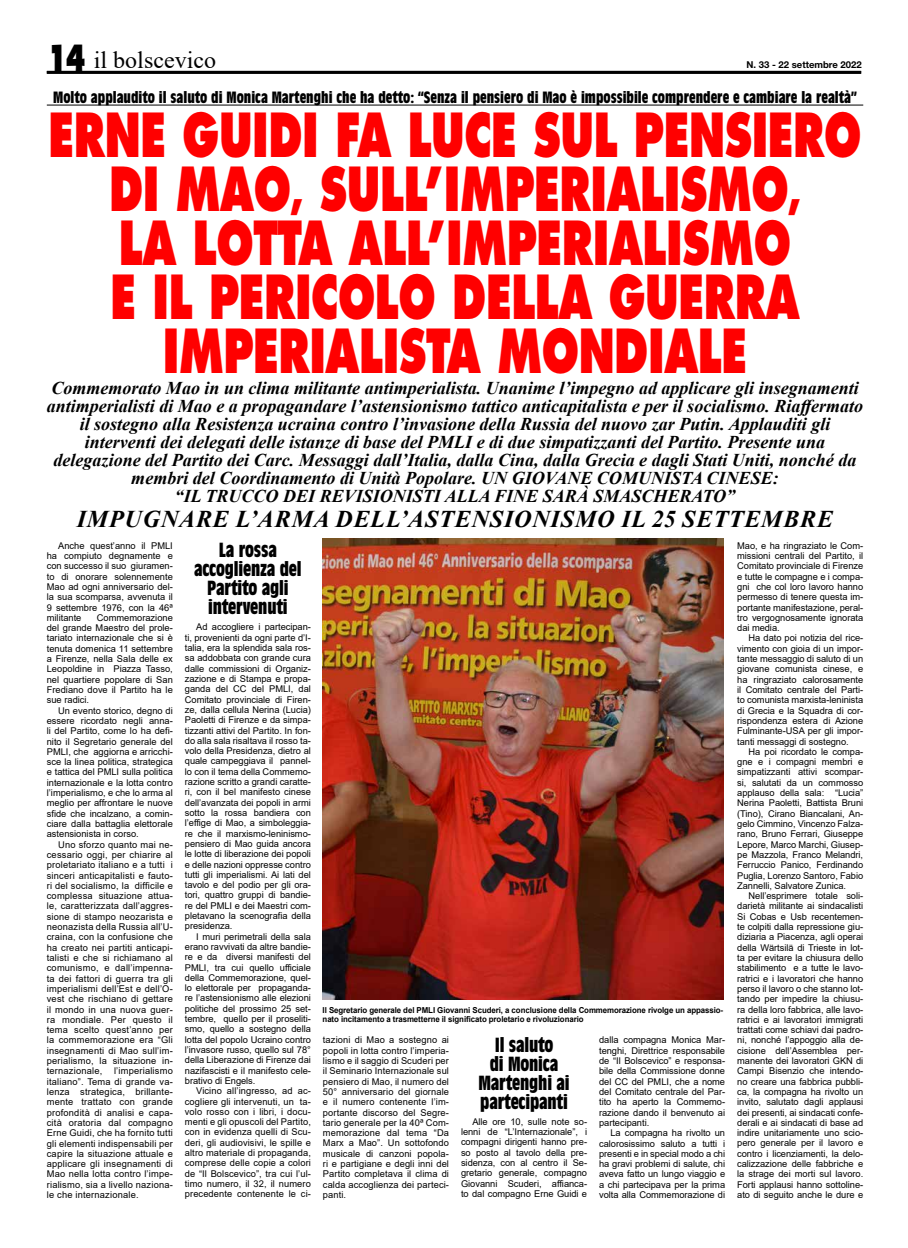
<style>
.page{position:relative;width:908px;height:1248px;background:#fff}
.page>*{position:absolute;margin:0;border:0;box-sizing:border-box;transform-origin:0 0}
.t1{font:800 59px/54px "Futura Std";letter-spacing:-.01em;color:#f00;text-align:center;scale:.7 1}
.t2{font:italic 700 24px "Times New Roman";letter-spacing:.035em;color:#000}
.t3{font:24px "Times New Roman";color:#000}
.t4{font:700 condensed 20px/19px "Antique Olive Std";letter-spacing:-.01em;color:#000;text-align:center}
.t5{font:italic 700 18px/18px "Times New Roman";color:#000;text-align:center}
.t6{font:700 condensed 16px "Antique Olive Std";color:#000}
.t7{font:700 9.5px "Helvetica Neue LT Std";color:#000}
.t8{font:9.3px/10.3px "Arial";letter-spacing:-.005em;color:#000;text-align:justify}
.t9{font:700 8.2px/9px "Arial";letter-spacing:-.01em;color:#000;scale:.96 1}
.s1{font-family:"Futura Std";font-weight:800;font-size:35px}
.s2{font-size:43px}
</style>
<div class="page">
<hr style="left:47px;top:71px;width:813px;height:3px;background:#000">
<hr style="left:47px;top:105px;width:815px;height:1px;background:#000">
<img style="left:322px;top:539px;width:401px;height:460px">
<h2 class="t3" style="left:47px;top:43px;width:170px"><span class="s1">14</span> il bolscevico</h2>
<p class="t7" style="left:746px;top:59px;width:117px">N. 33 - 22 settembre 2022</p>
<h3 class="t6" style="left:53px;top:89px;width:804px">Molto applaudito il saluto di Monica Martenghi che ha detto: “Senza il pensiero di Mao è impossibile comprendere e cambiare la realtà”</h3>
<h1 class="t1" style="left:48px;top:108px;width:1162px">ERNE GUIDI FA LUCE SUL PENSIERO<br>DI MAO<span class="s2">,</span> SULL’IMPERIALISMO<span class="s2">,<br></span>LA LOTTA ALL’IMPERIALISMO<br>E IL PERICOLO DELLA GUERRA<br>IMPERIALISTA MONDIALE</h1>
<p class="t5" style="left:47px;top:378px;width:817px">Commemorato Mao in un clima militante antimperialista. Unanime l’impegno ad applicare gli insegnamenti antimperialisti di Mao e a propagandare l’astensionismo tattico anticapitalista e per il socialismo. Riaffermato il sostegno alla Resistenza ucraina contro l’invasione della Russia del nuovo zar Putin. Applauditi gli interventi dei delegati delle istanze di base del PMLI e di due simpatizzanti del Partito. Presente una delegazione del Partito dei Carc. Messaggi dall’Italia, dalla Cina, dalla Grecia e dagli Stati Uniti, nonché da membri del Coordinamento di Unità Popolare. UN GIOVANE COMUNISTA CINESE:<br>“IL TRUCCO DEI REVISIONISTI ALLA FINE SARÀ SMASCHERATO”</p>
<h2 class="t2" style="left:77px;top:502px;width:757px">IMPUGNARE L’ARMA DELL’ASTENSIONISMO IL 25 SETTEMBRE</h2>
<p class="t8" style="left:47px;top:540px;width:127px;text-indent:11px">Anche quest’anno il PMLI ha compiuto degnamente e con successo il suo giuramen&shy;to di onorare solennemente Mao ad ogni anniversario del&shy;la sua scomparsa, avvenuta il 9 settembre 1976, con la 46ª militante</p>
<p class="t8" style="left:736px;top:540px;width:127px">Mao, e ha ringraziato le Com&shy;missioni centrali del Partito, il Comitato provinciale di Firenze e tutte le compagne e i compa&shy;gni che col loro lavoro hanno permesso di tenere questa im&shy;portante manifestazione, peral&shy;tro vergognosamente ignorata dai media.</p>
<p class="t8" style="left:736px;top:633px;width:127px;text-indent:11px">Ha dato poi notizia del rice&shy;vimento con gioia di un impor&shy;tante messaggio di saluto di un giovane comunista cinese, e ha ringraziato calorosamente il Comitato centrale del Parti&shy;to comunista marxista-leninista di Grecia e la Squadra di cor&shy;rispondenza estera di Azione Fulminante-USA per gli impor&shy;tanti messaggi di sostegno.</p>
<p class="t8" style="left:736px;top:746px;width:127px;text-indent:11px">Ha poi ricordato le compa&shy;gne e i compagni membri e simpatizzanti attivi scompar&shy;si, salutati da un commosso applauso della sala: “Lucia” Nerina Paoletti, Battista Bruni (Tino), Cirano Biancalani, An&shy;gelo Cimmino, Vincenzo Falza&shy;rano, Bruno Ferrari, Giuseppe Lepore, Marco Marchi, Giusep&shy;pe Mazzola, Franco Melandri, Ferruccio Panico, Ferdinando Puglia, Lorenzo Santoro, Fabio Zannelli, Salvatore Zunica.</p>
<p class="t8" style="left:736px;top:890px;width:127px;text-indent:11px">Nell’esprimere totale soli&shy;darietà militante ai sindacalisti Si Cobas e Usb recentemen&shy;te colpiti dalla repressione giu&shy;diziaria a Piacenza, agli operai della Wärtsilä di Trieste in lot&shy;ta per evitare la chiusura dello stabilimento e a tutte le lavo&shy;ratrici e i lavoratori che hanno perso il lavoro o che stanno lot&shy;tando per impedire la chiusu&shy;ra della loro fabbrica, alle lavo&shy;ratrici e ai lavoratori immigrati trattati come schiavi dai padro&shy;ni, nonché l’appoggio alla de&shy;cisione dell’Assemblea per&shy;manente dei lavoratori GKN di Campi Bisenzio che intendo&shy;no creare una fabbrica pubbli&shy;ca, la compagna ha rivolto un invito, salutato dagli applausi dei presenti, ai sindacati confe&shy;derali e ai sindacati di base ad indire unitariamente uno scio&shy;pero generale per il lavoro e contro i licenziamenti, la delo&shy;calizzazione delle fabbriche e la strage dei morti sul lavoro.<br>Forti applausi hanno sottoline&shy;ato di seguito anche le dure e</p>
<h3 class="t4" style="left:194px;top:541px;width:109px">La rossa accoglienza del<br>Partito agli intervenuti</h3>
<p class="t8" style="left:185px;top:622px;width:127px;text-indent:11px">Ad accogliere i partecipan&shy;ti, provenienti da ogni parte d’I&shy;talia, era la splendida sala ros&shy;sa addobbata con grande cura dalle commissioni di Organiz&shy;zazione e di Stampa e propa&shy;ganda del CC del PMLI, dal Comitato provinciale di Firen&shy;ze, dalla cellula Nerina (Lucia)<br>Paoletti di Firenze e da simpa&shy;tizzanti attivi del Partito. In fon&shy;do alla sala risaltava il rosso ta&shy;volo della Presidenza, dietro al quale campeggiava il pannel&shy;lo con il tema della Commemo&shy;razione scritto a grandi caratte&shy;ri, con il bel manifesto cinese dell’avanzata dei popoli in armi sotto la rossa bandiera con l’effige di Mao, a simboleggia&shy;re che il marxismo-leninismo&shy;pensiero di Mao guida ancora le lotte di liberazione dei popoli e delle nazioni oppresse contro tutti gli imperialismi. Ai lati del tavolo e del podio per gli ora&shy;tori, quattro gruppi di bandie&shy;re del PMLI e dei Maestri com&shy;pletavano la scenografia della presidenza.</p>
<p class="t8" style="left:185px;top:931px;width:127px;text-indent:11px">I muri perimetrali della sala erano ravvivati da altre bandie&shy;re e da diversi manifesti del PMLI, tra cui quello ufficiale della Commemorazione, quel&shy;lo elettorale per propaganda&shy;re l’astensionismo alle elezioni politiche del prossimo 25 set&shy;tembre, quello per il proseliti&shy;smo, quello a sostegno della lotta del popolo Ucraino contro l’invasore russo, quello sul 78° della Liberazione di Firenze dai nazifascisti e il manifesto cele&shy;brativo di Engels.</p>
<p class="t8" style="left:185px;top:1085px;width:127px;text-indent:11px">Vicino all’ingresso, ad ac&shy;cogliere gli intervenuti, un ta&shy;volo rosso con i libri, i docu&shy;menti e gli opuscoli del Partito, con in evidenza quelli di Scu&shy;deri, gli audiovisivi, le spille e altro materiale di propaganda, comprese delle copie a colori de “Il Bolscevico”, tra cui l’ul&shy;timo numero, il 32, il numero precedente contenente le ci-</p>
<p class="t8" style="left:47px;top:612px;width:127px;text-indent:50px">Commemorazione del grande Maestro del prole&shy;tariato internazionale che si è tenuta domenica 11 settembre a Firenze, nella Sala delle ex Leopoldine in Piazza Tasso, nel quartiere popolare di San Frediano dove il Partito ha le sue radici.</p>
<p class="t8" style="left:47px;top:705px;width:127px;text-indent:11px">Un evento storico, degno di essere ricordato negli anna&shy;li del Partito, come lo ha defi&shy;nito il Segretario generale del PMLI, che aggiorna e arricchi&shy;sce la linea politica, strategica e tattica del PMLI sulla politica internazionale e la lotta contro l’imperialismo, e che lo arma al meglio per affrontare le nuove sfide che incalzano, a comin&shy;ciare dalla battaglia elettorale astensionista in corso.</p>
<p class="t8" style="left:47px;top:839px;width:127px;text-indent:11px">Uno sforzo quanto mai ne&shy;cessario oggi, per chiarire al proletariato italiano e a tutti i sinceri anticapitalisti e fauto&shy;ri del socialismo, la difficile e complessa situazione attua&shy;le, caratterizzata dall’aggres&shy;sione di stampo neozarista e neonazista della Russia all’U&shy;craina, con la confusione che ha creato nei partiti anticapi&shy;talisti e che si richiamano al comunismo, e dall’impenna&shy;ta dei fattori di guerra tra gli imperialismi dell’Est e dell’O&shy;vest che rischiano di gettare il mondo in una nuova guer&shy;ra mondiale. Per questo il tema scelto quest’anno per la commemorazione era “Gli insegnamenti di Mao sull’im&shy;perialismo, la situazione in&shy;ternazionale,</p>
<p class="t9" style="left:322px;top:1005px;width:418px">Il Segretario generale del PMLI Giovanni Scuderi, a conclusione della Commemorazione rivolge un appassio&shy;nato incitamento a trasmetterne il significato proletario e rivoluzionario</p>
<p class="t8" style="left:323px;top:1034px;width:127px">tazioni di Mao a sostegno ai popoli in lotta contro l’imperia&shy;lismo e il saggio di Scuderi per il Seminario Internazionale sul pensiero di Mao, il numero del 50° anniversario del giornale e il numero contenente l’im&shy;portante discorso del Segre&shy;tario generale per la 40ª Com&shy;memorazione dal tema “Da Marx a Mao”. Un sottofondo musicale di canzoni popola&shy;ri e partigiane e degli inni del Partito completava il clima di calda accoglienza dei parteci&shy;panti.</p>
<h3 class="t4" style="left:478px;top:1035px;width:93px">Il saluto<br>di Monica<br>Martenghi ai partecipanti</h3>
<p class="t8" style="left:599px;top:1034px;width:127px">dalla compagna Monica Mar&shy;tenghi, Direttrice responsabile de “Il Bolscevico” e responsa&shy;bile della Commissione donne del CC del PMLI, che a nome del Comitato centrale del Par&shy;tito ha aperto la Commemo&shy;razione dando il benvenuto ai partecipanti.</p>
<p class="t8" style="left:599px;top:1127px;width:127px;text-indent:11px">La compagna ha rivolto un calorosissimo saluto a tutti i presenti e in special modo a chi ha gravi problemi di salute, chi aveva fatto un lungo viaggio e a chi partecipava per la prima volta alla Commemorazione di</p>
<p class="t8" style="left:47px;top:1065px;width:127px;text-indent:67px">l’imperialismo italiano”. Tema di grande va&shy;lenza strategica, brillante&shy;mente trattato con grande profondità di analisi e capa&shy;cità oratoria dal compagno Erne Guidi, che ha fornito tutti gli elementi indispensabili per capire la situazione attuale e applicare gli insegnamenti di Mao nella lotta contro l’impe&shy;rialismo, sia a livello naziona&shy;le che internazionale.</p>
<p class="t8" style="left:461px;top:1116px;width:127px;text-indent:11px">Alle ore 10, sulle note so&shy;lenni de “L’Internazionale”, i compagni dirigenti hanno pre&shy;so posto al tavolo della pre&shy;sidenza, con al centro il Se&shy;gretario generale, compagno Giovanni Scuderi, affianca&shy;to dal compagno Erne Guidi e</p>
</div>
